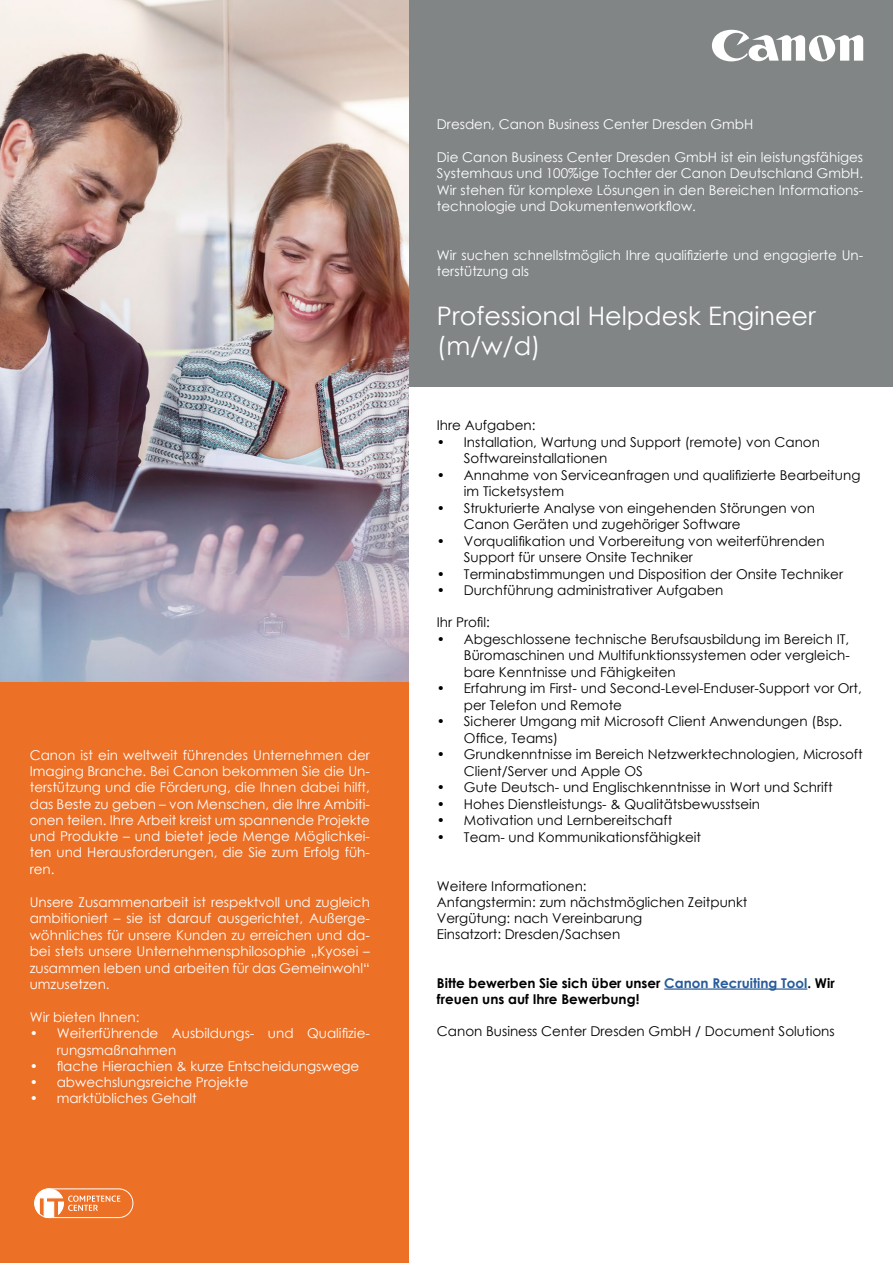
<style>
.page{position:relative;width:893px;height:1263px;background:#fff}
.page>*{position:absolute;margin:0;border:0;box-sizing:border-box;transform-origin:0 0}
.t1{font:25.5px/30.6px "Century Gothic";color:#fff}
.t2{font:13.5px/16.5px "Century Gothic";color:#000}
.t3{font:13.5px/16.5px "Century Gothic";color:#fff;text-align:justify}
.t4{font:700 13.5px/16.2px "Century Gothic";color:#000}
.s1{color:#275b9b}
</style>
<div class="page">
<div style="left:374px;top:0;width:519px;height:387px;background:#828586"></div>
<img style="left:0;top:0;width:408px;height:682px">
<hr style="left:664px;top:988px;width:143px;height:2px;background:#275b9b">
<div style="left:0;top:682px;width:408px;height:581px;background:#ec7026"></div>
<svg style="left:712px;top:30px;width:151px;height:31px"></svg>
<svg style="left:34px;top:1188px;width:86px;height:30px"></svg>
<p class="t3" style="left:30px;top:746px;width:342px">Canon ist ein weltweit führendes Unternehmen der Imaging Branche. Bei Canon bekommen Sie die Un&shy;terstützung und die Förderung, die Ihnen dabei hilft, das Beste zu geben – von Menschen, die Ihre Ambiti&shy;onen teilen. Ihre Arbeit kreist um spannende Projekte und Produkte – und bietet jede Menge Möglichkei&shy;ten und Herausforderungen, die Sie zum Erfolg füh&shy;ren.</p>
<p class="t3" style="left:30px;top:893px;width:342px">Unsere Zusammenarbeit ist respektvoll und zugleich ambitioniert – sie ist darauf ausgerichtet, Außerge&shy;wöhnliches für unsere Kunden zu erreichen und da&shy;bei stets unsere Unternehmensphilosophie „Kyosei – zusammen leben und arbeiten für das Gemeinwohl“ umzusetzen.</p>
<p class="t3" style="left:30px;top:1009px;width:111px">Wir bieten Ihnen:</p>
<p class="t3" style="left:57px;top:1025px;width:315px;text-indent:-27px">• Weiterführende Ausbildungs- und Qualifizie&shy;rungsmaßnahmen</p>
<p class="t3" style="left:30px;top:1057px;width:331px">• flache Hierachien &amp; kurze Entscheidungswege</p>
<p class="t3" style="left:30px;top:1073px;width:220px">• abwechslungsreiche Projekte</p>
<p class="t3" style="left:30px;top:1090px;width:169px">• marktübliches Gehalt</p>
<p class="t3" style="left:437px;top:116px;width:318px">Dresden, Canon Business Center Dresden GmbH</p>
<p class="t3" style="left:437px;top:149px;width:428px">Die Canon Business Center Dresden GmbH ist ein leistungsfähiges Systemhaus und 100%ige Tochter der Canon Deutschland GmbH.<br>Wir stehen für komplexe Lösungen in den Bereichen Informations&shy;technologie und Dokumentenworkflow.</p>
<p class="t3" style="left:437px;top:247px;width:428px">Wir suchen schnellstmöglich Ihre qualifizierte und engagierte Un&shy;terstützung als</p>
<h1 class="t1" style="left:437px;top:300px;width:380px">Professional Helpdesk Engineer (m/w/d)</h1>
<p class="t2" style="left:437px;top:417px;width:100px">Ihre Aufgaben:</p>
<p class="t2" style="left:464px;top:433px;width:358px;text-indent:-27px">• Installation, Wartung und Support (remote) von Canon<br>Softwareinstallationen</p>
<p class="t2" style="left:464px;top:466px;width:398px;text-indent:-27px">• Annahme von Serviceanfragen und qualifizierte Bearbeitung im Ticketsystem</p>
<p class="t2" style="left:464px;top:499px;width:353px;text-indent:-27px">• Strukturierte Analyse von eingehenden Störungen von<br>Canon Geräten und zugehöriger Software</p>
<p class="t2" style="left:464px;top:532px;width:362px;text-indent:-27px">• Vorqualifikation und Vorbereitung von weiterführenden<br>Support für unsere Onsite Techniker</p>
<p class="t2" style="left:437px;top:565px;width:408px">• Terminabstimmungen und Disposition der Onsite Techniker</p>
<p class="t2" style="left:437px;top:582px;width:288px">• Durchführung administrativer Aufgaben</p>
<p class="t2" style="left:437px;top:614px;width:55px">Ihr Profil:</p>
<p class="t2" style="left:464px;top:631px;width:387px;text-align:justify;text-indent:-27px">• Abgeschlossene technische Berufsausbildung im Bereich IT, Büromaschinen und Multifunktionssystemen oder vergleich&shy;bare Kenntnisse und Fähigkeiten</p>
<p class="t2" style="left:464px;top:680px;width:399px;text-indent:-27px">• Erfahrung im First- und Second-Level-Enduser-Support vor Ort, per Telefon und Remote</p>
<p class="t2" style="left:464px;top:713px;width:380px;text-indent:-27px">• Sicherer Umgang mit Microsoft Client Anwendungen (Bsp.<br>Office, Teams)</p>
<p class="t2" style="left:464px;top:746px;width:400px;text-indent:-27px">• Grundkenntnisse im Bereich Netzwerktechnologien, Microsoft<br>Client/Server und Apple OS</p>
<p class="t2" style="left:437px;top:779px;width:397px">• Gute Deutsch- und Englischkenntnisse in Wort und Schrift</p>
<p class="t2" style="left:437px;top:796px;width:325px">• Hohes Dienstleistungs- &amp; Qualitätsbewusstsein</p>
<p class="t2" style="left:437px;top:812px;width:237px">• Motivation und Lernbereitschaft</p>
<p class="t2" style="left:437px;top:829px;width:266px">• Team- und Kommunikationsfähigkeit</p>
<p class="t2" style="left:437px;top:877px;width:312px">Weitere Informationen:<br>Anfangstermin: zum nächstmöglichen Zeitpunkt Vergütung: nach Vereinbarung<br>Einsatzort: Dresden/Sachsen</p>
<p class="t4" style="left:437px;top:974px;width:399px">Bitte bewerben Sie sich über unser <span class="s1">Canon Recruiting Tool</span>. Wir freuen uns auf Ihre Bewerbung!</p>
<p class="t2" style="left:437px;top:1023px;width:399px">Canon Business Center Dresden GmbH / Document Solutions</p>
</div>
